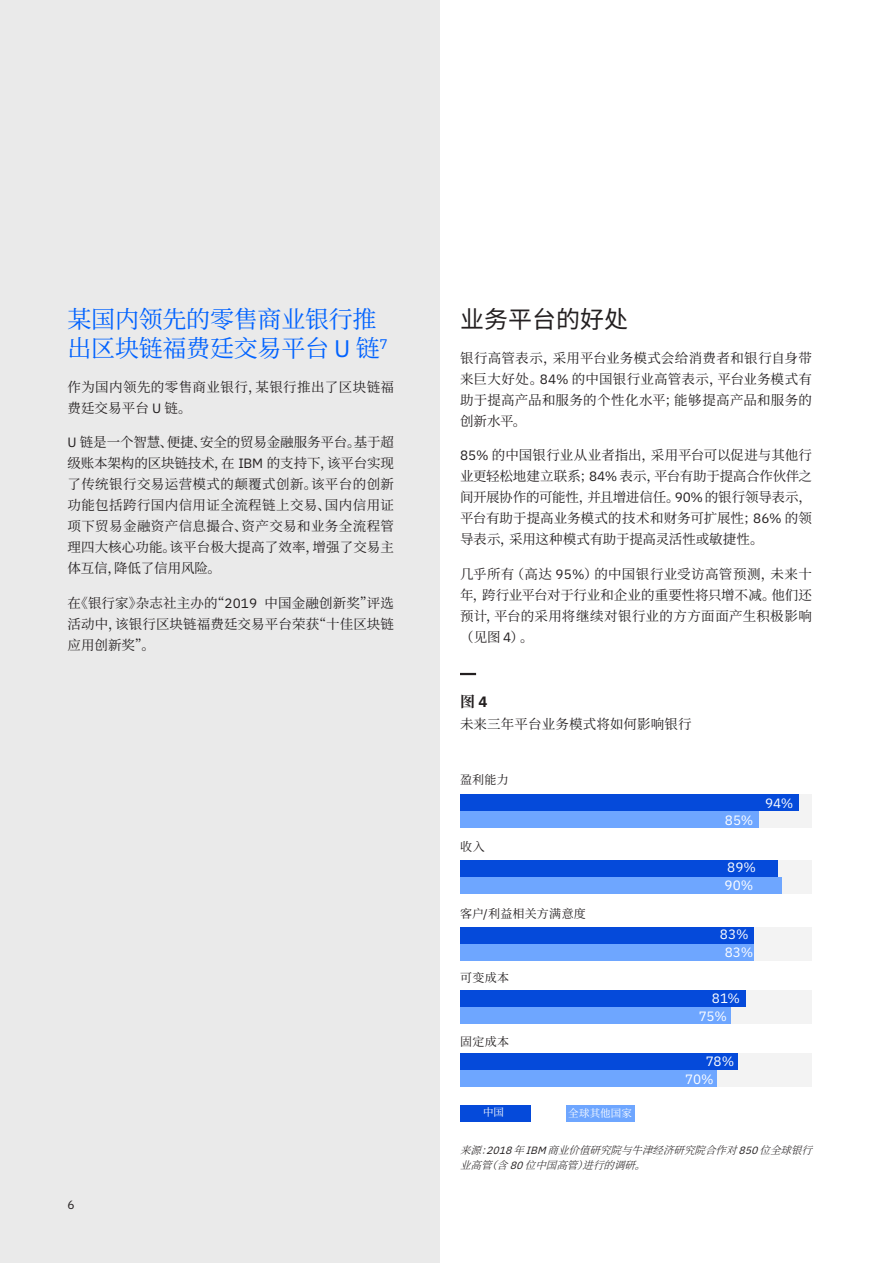
<style>
.page{position:relative;width:893px;height:1263px;background:#fff}
.page>*{position:absolute;margin:0;border:0;box-sizing:border-box;transform-origin:0 0}
.t1{font:24px/28.8px "Noto Serif CJ Ksc";letter-spacing:-.01em;color:#0062ff}
.t2{font:24px "Noto Sans CJ Ksc";color:#231f20}
.t3{font:700 15px "Noto Serif CJ Ksc";color:#231f20}
.t4{font:13.5px/21px "Noto Serif CJ Ksc";letter-spacing:.01em;color:#231f20;text-align:justify}
.t5{font:13.5px/21px "Noto Serif CJ Ksc";letter-spacing:.03em;color:#231f20}
.t6{font:13.5px "IBM Plex Sans";color:#fff}
.t7{font:12px "Noto Serif CJ Ksc";letter-spacing:.02em;color:#231f20}
.t8{font:12px "IBM Plex Sans";color:#231f20}
.t9{font:italic 300 10.5px/15px "Noto Serif CJ Ksc";color:#231f20}
.t10{font:10.5px "Noto Serif CJ Ksc";letter-spacing:.015em;color:#fff}
.s1{font-family:"IBM Plex Sans"}
.s2{font-family:"IBM Plex Sans";font-weight:400}
</style>
<div class="page">
<div style="left:0;top:0;width:440px;height:1263px;background:#eaeaea"></div>
<div style="left:460px;top:794px;width:352px;height:17px;background:#f3f3f3"></div>
<div style="left:460px;top:811px;width:352px;height:17px;background:#f3f3f3"></div>
<div style="left:460px;top:877px;width:352px;height:16px;background:#f3f3f3"></div>
<div style="left:460px;top:944px;width:352px;height:17px;background:#f3f3f3"></div>
<div style="left:460px;top:1007px;width:352px;height:17px;background:#f3f3f3"></div>
<div style="left:460px;top:1070px;width:352px;height:17px;background:#f3f3f3"></div>
<div style="left:460px;top:860px;width:352px;height:17px;background:#f3f3f3"></div>
<div style="left:460px;top:927px;width:352px;height:17px;background:#f3f3f3"></div>
<div style="left:460px;top:990px;width:352px;height:17px;background:#f3f3f3"></div>
<div style="left:460px;top:1053px;width:352px;height:17px;background:#f3f3f3"></div>
<div style="left:460px;top:990px;width:285px;height:17px;background:#054ada"></div>
<div style="left:460px;top:794px;width:338px;height:17px;background:#054ada"></div>
<div style="left:460px;top:811px;width:299px;height:17px;background:#6ea6ff"></div>
<div style="left:460px;top:877px;width:322px;height:16px;background:#6ea6ff"></div>
<div style="left:460px;top:944px;width:293px;height:17px;background:#6ea6ff"></div>
<div style="left:460px;top:1007px;width:270px;height:17px;background:#6ea6ff"></div>
<div style="left:460px;top:1070px;width:257px;height:17px;background:#6ea6ff"></div>
<div style="left:460px;top:860px;width:317px;height:17px;background:#054ada"></div>
<div style="left:460px;top:1053px;width:277px;height:17px;background:#054ada"></div>
<div style="left:460px;top:927px;width:293px;height:17px;background:#054ada"></div>
<div style="left:460px;top:1104px;width:70px;height:17px;background:#054ada"></div>
<div style="left:566px;top:1104px;width:68px;height:17px;background:#6ea6ff"></div>
<svg style="left:460px;top:673px;width:16px;height:2px"></svg>
<h1 class="t1" style="left:68px;top:306px;width:322px">某国内领先的零售商业银行推出区块链福费廷交易平台 <span class="s1">U</span> 链<sup>7</sup></h1>
<p class="t5" style="left:68px;top:376px;width:328px">作为国内领先的零售商业银行，某银行推出了区块链福费廷交易平台 <span class="s1">U</span> 链。</p>
<p class="t4" style="left:68px;top:432px;width:328px"><span class="s1">U</span> 链是一个智慧、便捷、安全的贸易金融服务平台。基于超级账本架构的区块链技术，在 <span class="s1">IBM</span> 的支持下，该平台实现了传统银行交易运营模式的颠覆式创新。该平台的创新功能包括跨行国内信用证全流程链上交易、国内信用证项下贸易金融资产信息撮合、资产交易和业务全流程管理四大核心功能。该平台极大提高了效率，增强了交易主体互信，降低了信用风险。</p>
<p class="t4" style="left:68px;top:592px;width:328px">在《银行家》杂志社主办的“<span class="s1">2019</span> 中国金融创新奖”评选活动中，该银行区块链福费廷交易平台荣获“十佳区块链应用创新奖”。</p>
<p class="t8" style="left:68px;top:1195px;width:9px">6</p>
<h1 class="t2" style="left:460px;top:306px;width:169px">业务平台的好处</h1>
<p class="t4" style="left:460px;top:348px;width:353px">银行高管表示，采用平台业务模式会给消费者和银行自身带来巨大好处。<span class="s1">84%</span> 的中国银行业高管表示，平台业务模式有助于提高产品和服务的个性化水平；能够提高产品和服务的创新水平。</p>
<p class="t4" style="left:460px;top:445px;width:353px"><span class="s1">85%</span> 的中国银行业从业者指出，采用平台可以促进与其他行业更轻松地建立联系；<span class="s1">84%</span> 表示，平台有助于提高合作伙伴之间开展协作的可能性，并且增进信任。<span class="s1">90%</span> 的银行领导表示，平台有助于提高业务模式的技术和财务可扩展性；<span class="s1">86%</span> 的领导表示，采用这种模式有助于提高灵活性或敏捷性。</p>
<p class="t4" style="left:460px;top:564px;width:353px">几乎所有（高达 <span class="s1">95%</span>）的中国银行业受访高管预测，未来十年，跨行业平台对于行业和企业的重要性将只增不减。他们还预计，平台的采用将继续对银行业的方方面面产生积极影响（见图 <span class="s1">4</span>）。</p>
<p class="t3" style="left:460px;top:693px;width:29px">图 <span class="s1">4</span></p>
<p class="t4" style="left:460px;top:714px;width:233px">未来三年平台业务模式将如何影响银行</p>
<p class="t7" style="left:460px;top:772px;width:50px">盈利能力</p>
<p class="t7" style="left:460px;top:839px;width:26px">收入</p>
<p class="t7" style="left:460px;top:907px;width:127px">客户<span class="s1">/</span>利益相关方满意度</p>
<p class="t7" style="left:460px;top:971px;width:50px">可变成本</p>
<p class="t7" style="left:460px;top:1035px;width:50px">固定成本</p>
<p class="t10" style="left:483px;top:1106px;width:23px">中国</p>
<p class="t10" style="left:568px;top:1107px;width:65px">全球其他国家</p>
<p class="t6" style="left:725px;top:810px;width:30px">85%</p>
<p class="t6" style="left:765px;top:793px;width:30px">94%</p>
<p class="t6" style="left:727px;top:857px;width:30px">89%</p>
<p class="t6" style="left:724px;top:875px;width:30px">90%</p>
<p class="t6" style="left:720px;top:924px;width:30px">83%</p>
<p class="t6" style="left:725px;top:942px;width:30px">83%</p>
<p class="t6" style="left:712px;top:987px;width:30px">81%</p>
<p class="t6" style="left:699px;top:1005px;width:30px">75%</p>
<p class="t6" style="left:706px;top:1051px;width:30px">78%</p>
<p class="t6" style="left:685px;top:1069px;width:30px">70%</p>
<p class="t9" style="left:460px;top:1143px;width:361px">来源：<span class="s2">2 0 1 8</span>年<span class="s2">I B M</span> 商业价值研究院与牛津经济研究院合作对<span class="s2">8 5 0</span>位全球银行业高管（含<span class="s2">8 0</span>位中国高管）进行的调研。</p>
</div>
